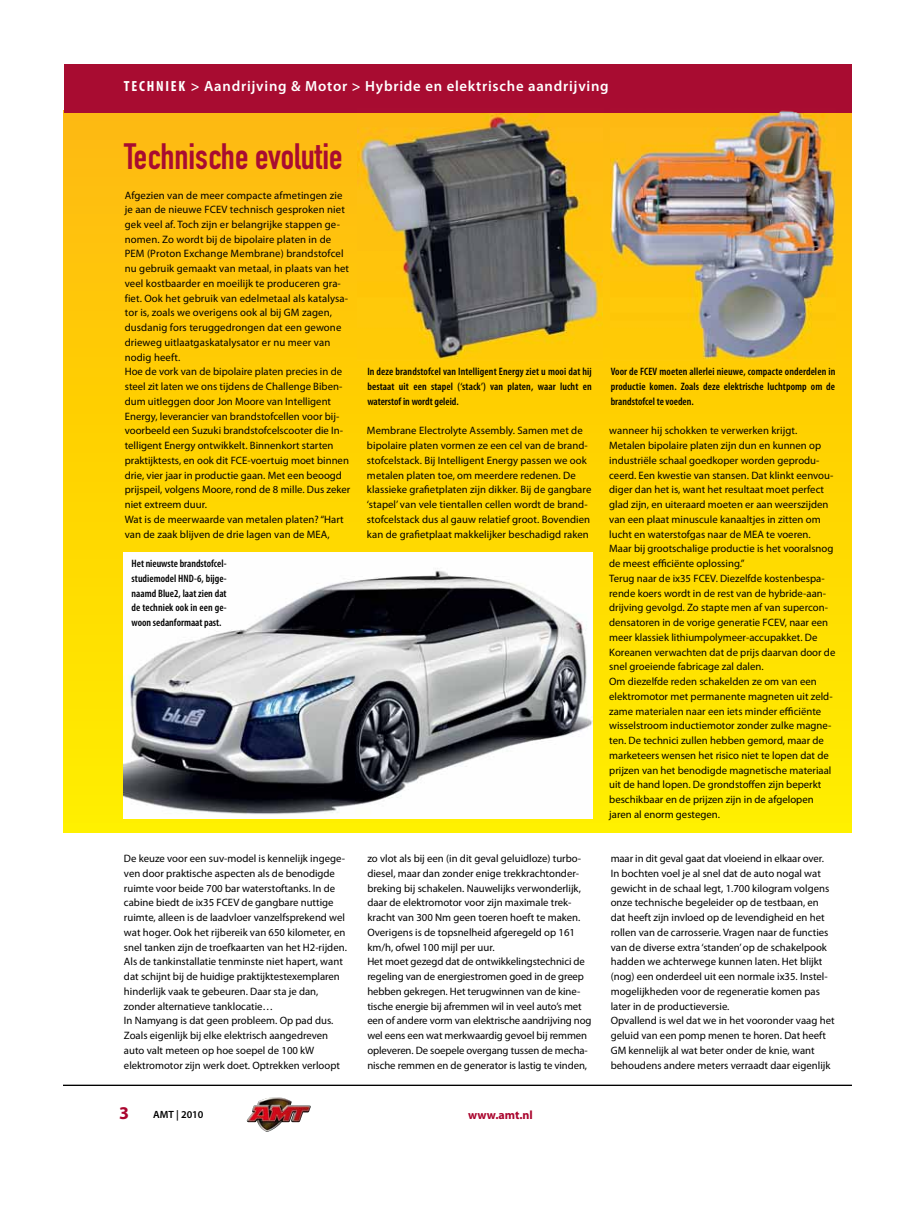
<style>
.page{position:relative;width:915px;height:1212px;background:#fff}
.page>*{position:absolute;margin:0;border:0;box-sizing:border-box;transform-origin:0 0}
.t1{font:36.15px "DIN Engschrift Std";color:#a80c31}
.t2{font:700 18px "Myriad Pro";color:#aa052e}
.t3{font:600 14.7px "Myriad Pro";letter-spacing:.05em;color:#fff}
.t4{font:700 12px "Myriad Pro";color:#aa052e}
.t5{font:10.65px/14.7px "Myriad Pro";color:#000}
.t6{font:600 condensed 10.65px/14.7px "Myriad Pro";color:#000;text-align:justify}
.t7{font:600 10.5px "Myriad Pro";color:#000}
.s1{font-weight:700;font-stretch:condensed}
</style>
<div class="page">
<img style="left:247px;top:1097px;width:63px;height:35px">
<div style="left:64px;top:110px;width:786px;height:723px;background:linear-gradient(to bottom,#fdb70d,#fff100)"></div>
<div style="left:64px;top:64px;width:786px;height:48px;background:#a80c31"></div>
<hr style="left:64px;top:1084px;width:786px;height:2px;background:#000">
<img style="left:358px;top:112px;width:245px;height:249px">
<img style="left:123px;top:552px;width:469px;height:266px">
<img style="left:610px;top:110px;width:225px;height:251px">
<h3 class="t3" style="left:124px;top:78px;width:486px"><span class="s1">TECHNIEK</span> &gt; Aandrijving &amp; Motor &gt; Hybride en elektrische aandrijving</h3>
<h1 class="t1" style="left:124px;top:135px;width:220px">Technische evolutie</h1>
<p class="t5" style="left:125px;top:188px;width:227px">Afgezien van de meer compacte afmetingen zie je aan de nieuwe FCEV technisch gesproken niet gek veel af. Toch zijn er belangrijke stappen ge&shy;nomen. Zo wordt bij de bipolaire platen in de PEM (Proton Exchange Membrane) brandstofcel nu gebruik gemaakt van metaal, in plaats van het veel kostbaarder en moeilijk te produceren gra&shy;fiet. Ook het gebruik van edelmetaal als katalysa&shy;tor is, zoals we overigens ook al bij GM zagen, dusdanig fors teruggedrongen dat een gewone drieweg uitlaatgaskatalysator er nu meer van nodig heeft.<br>Hoe de vork van de bipolaire platen precies in de steel zit laten we ons tijdens de Challenge Biben&shy;dum uitleggen door Jon Moore van Intelligent Energy, leverancier van brandstofcellen voor bij&shy;voorbeeld een Suzuki brandstofcelscooter die In&shy;telligent Energy ontwikkelt. Binnenkort starten praktijktests, en ook dit FCE-voertuig moet binnen drie, vier jaar in productie gaan. Met een beoogd prijspeil, volgens Moore, rond de 8 mille. Dus zeker niet extreem duur.<br>Wat is de meerwaarde van metalen platen? “Hart van de zaak blijven de drie lagen van de MEA,</p>
<p class="t6" style="left:131px;top:556px;width:97px">Het nieuwste brandstofcel&shy;studiemodel HND-6, bijge&shy;naamd Blue2, laat zien dat de techniek ook in een ge&shy;woon sedanformaat past.</p>
<p class="t6" style="left:367px;top:365px;width:226px">In deze brandstofcel van Intelligent Energy ziet u mooi dat hij bestaat uit een stapel (‘stack’) van platen, waar lucht en waterstof in wordt geleid.</p>
<p class="t6" style="left:610px;top:365px;width:226px">Voor de FCEV moeten allerlei nieuwe, compacte onderdelen in productie komen. Zoals deze elektrische luchtpomp om de brandstofcel te voeden.</p>
<p class="t5" style="left:367px;top:424px;width:226px">Membrane Electrolyte Assembly. Samen met de bipolaire platen vormen ze een cel van de brand&shy;stofcelstack. Bij Intelligent Energy passen we ook metalen platen toe, om meerdere redenen. De klassieke grafietplaten zijn dikker. Bij de gangbare ‘stapel’ van vele tientallen cellen wordt de brand&shy;stofcelstack dus al gauw relatief groot. Bovendien kan de grafietplaat makkelijker beschadigd raken</p>
<p class="t5" style="left:609px;top:424px;width:227px">wanneer hij schokken te verwerken krijgt.<br>Metalen bipolaire platen zijn dun en kunnen op industriële schaal goedkoper worden geprodu&shy;ceerd. Een kwestie van stansen. Dat klinkt eenvou&shy;diger dan het is, want het resultaat moet perfect glad zijn, en uiteraard moeten er aan weerszijden van een plaat minuscule kanaaltjes in zitten om lucht en waterstofgas naar de MEA te voeren.<br>Maar bij grootschalige productie is het vooralsnog de meest efficiënte oplossing.”<br>Terug naar de ix35 FCEV. Diezelfde kostenbespa&shy;rende koers wordt in de rest van de hybride-aan&shy;drijving gevolgd. Zo stapte men af van supercon&shy;densatoren in de vorige generatie FCEV, naar een meer klassiek lithiumpolymeer-accupakket. De Koreanen verwachten dat de prijs daarvan door de snel groeiende fabricage zal dalen.<br>Om diezelfde reden schakelden ze om van een elektromotor met permanente magneten uit zeld&shy;zame materialen naar een iets minder efficiënte wisselstroom inductiemotor zonder zulke magne&shy;ten. De technici zullen hebben gemord, maar de marketeers wensen het risico niet te lopen dat de prijzen van het benodigde magnetische materiaal uit de hand lopen. De grondstoffen zijn beperkt beschikbaar en de prijzen zijn in de afgelopen jaren al enorm gestegen.</p>
<p class="t5" style="left:124px;top:851px;width:224px">De keuze voor een suv-model is kennelijk ingege&shy;ven door praktische aspecten als de benodigde ruimte voor beide 700 bar waterstoftanks. In de cabine biedt de ix35 FCEV de gangbare nuttige ruimte, alleen is de laadvloer vanzelfsprekend wel wat hoger. Ook het rijbereik van 650 kilometer, en snel tanken zijn de troefkaarten van het H2-rijden.<br>Als de tankinstallatie tenminste niet hapert, want dat schijnt bij de huidige praktijktestexemplaren hinderlijk vaak te gebeuren. Daar sta je dan, zonder alternatieve tanklocatie…<br>In Namyang is dat geen probleem. Op pad dus.<br>Zoals eigenlijk bij elke elektrisch aangedreven auto valt meteen op hoe soepel de 100 kW elektromotor zijn werk doet. Optrekken verloopt</p>
<p class="t5" style="left:367px;top:851px;width:225px">zo vlot als bij een (in dit geval geluidloze) turbo&shy;diesel, maar dan zonder enige trekkrachtonder&shy;breking bij schakelen. Nauwelijks verwonderlijk, daar de elektromotor voor zijn maximale trek&shy;kracht van 300 Nm geen toeren hoeft te maken.<br>Overigens is de topsnelheid afgeregeld op 161 km/h, ofwel 100 mijl per uur.<br>Het moet gezegd dat de ontwikkelingstechnici de regeling van de energiestromen goed in de greep hebben gekregen. Het terugwinnen van de kine&shy;tische energie bij afremmen wil in veel auto’s met een of andere vorm van elektrische aandrijving nog wel eens een wat merkwaardig gevoel bij remmen opleveren. De soepele overgang tussen de mecha&shy;nische remmen en de generator is lastig te vinden,</p>
<p class="t5" style="left:610px;top:851px;width:225px">maar in dit geval gaat dat vloeiend in elkaar over.<br>In bochten voel je al snel dat de auto nogal wat gewicht in de schaal legt, 1.700 kilogram volgens onze technische begeleider op de testbaan, en dat heeft zijn invloed op de levendigheid en het rollen van de carrosserie. Vragen naar de functies van de diverse extra ‘standen’ op de schakelpook hadden we achterwege kunnen laten. Het blijkt (nog) een onderdeel uit een normale ix35. Instel&shy;mogelijkheden voor de regeneratie komen pas later in de productieversie.<br>Opvallend is wel dat we in het vooronder vaag het geluid van een pomp menen te horen. Dat heeft GM kennelijk al wat beter onder de knie, want behoudens andere meters verraadt daar eigenlijk</p>
<h2 class="t2" style="left:119px;top:1101px;width:11px">3</h2>
<p class="t7" style="left:153px;top:1107px;width:52px">AMT | 2010</p>
<p class="t4" style="left:468px;top:1107px;width:66px">www.amt.nl</p>
</div>
